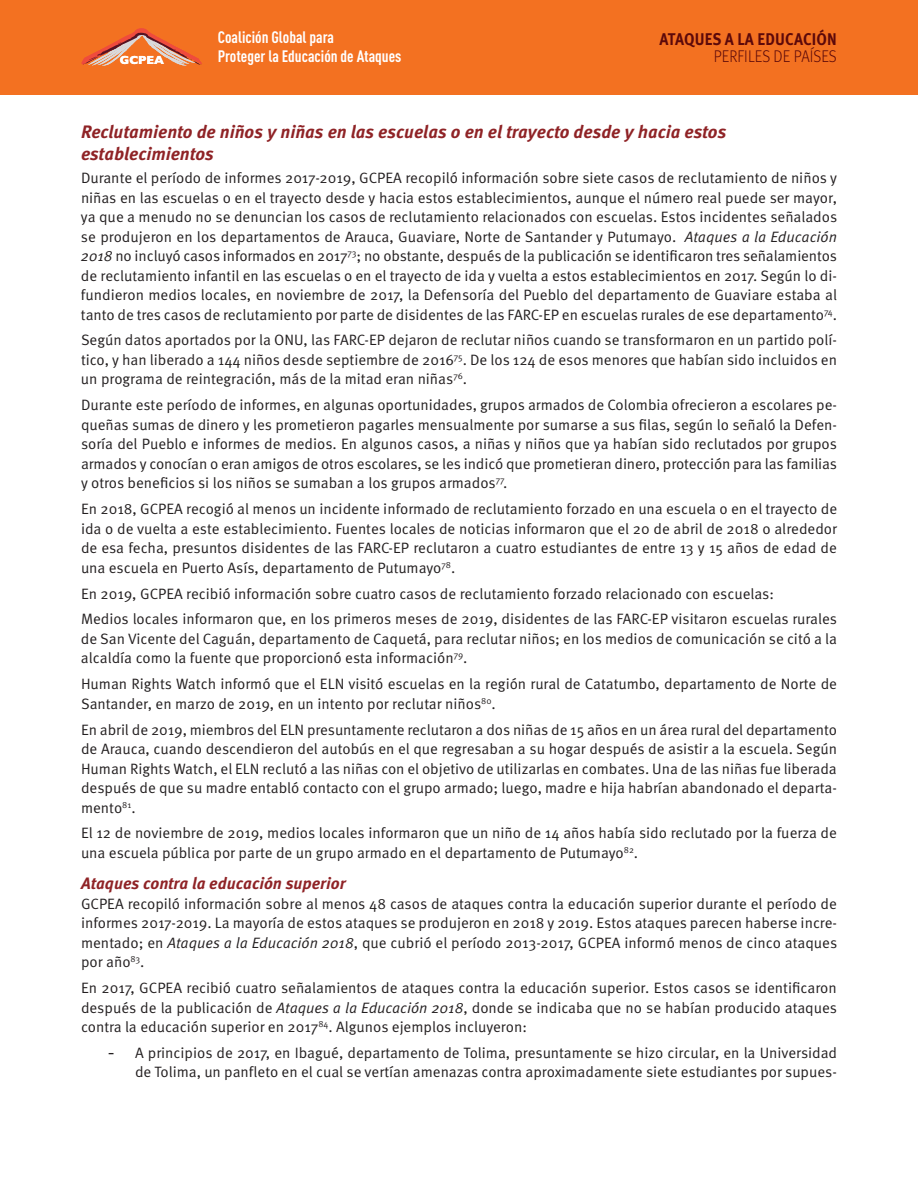
<style>
.page{position:relative;width:918px;height:1188px;background:#fff}
.page>*{position:absolute;margin:0;border:0;box-sizing:border-box;transform-origin:0 0}
.t1{font:italic 700 18px/22.5px "Meta Pro";color:#8f2326}
.t2{font:700 16.95px "Meta Pro";letter-spacing:.01em;color:#5c090a;scale:.9 1}
.t3{font:300 16.95px "Meta Pro";letter-spacing:.01em;color:#5c090a;scale:.9 1}
.t4{font:italic 700 16.5px "Meta Pro";color:#8f2326}
.t5{font:700 16.35px/19.4px "DIN Cond";color:#fff}
.t6{font:15px/19.5px "Meta Pro Norm";color:#231f20;text-align:justify}
.t7{font:700 11.85px "Gill Sans";color:#fff}
.s1{font-family:"Meta Pro Norm Ita"}
.s2{font-family:"Georgia";font-size:16.5px}
</style>
<div class="page">
<div style="left:0;top:0;width:918px;height:95px;background:#f37121"></div>
<svg style="left:81px;top:28px;width:121px;height:38px"></svg>
<p class="t2" style="left:659px;top:29px;width:199px">ATAQUES A LA EDUCACIÓN</p>
<p class="t5" style="left:218px;top:29px;width:185px">Coalición Global para<br>Proteger la Educación de Ataques</p>
<p class="t7" style="left:120px;top:56px;width:46px">GCPEA</p>
<p class="t3" style="left:714px;top:47px;width:138px">PERFILES DE PAÍSES</p>
<p class="t1" style="left:81px;top:122px;width:647px">Reclutamiento de niños y niñas en las escuelas o en el trayecto desde y hacia estos establecimientos</p>
<p class="t6" style="left:81px;top:169px;width:758px">Durante el período de informes 2017-2019, GCPEA recopiló información sobre siete casos de reclutamiento de niños y niñas en las escuelas o en el trayecto desde y hacia estos establecimientos, aunque el número real puede ser mayor, ya que a menudo no se denuncian los casos de reclutamiento relacionados con escuelas. Estos incidentes señalados se produjeron en los departamentos de Arauca, Guaviare, Norte de Santander y Putumayo. <span class="s1">Ataques a la Educación 2018</span> no incluyó casos informados en 2017<sup>73</sup>; no obstante, después de la publicación se identificaron tres señalamientos de reclutamiento infantil en las escuelas o en el trayecto de ida y vuelta a estos establecimientos en 2017. Según lo di&shy;fundieron medios locales, en noviembre de 2017, la Defensoría del Pueblo del departamento de Guaviare estaba al tanto de tres casos de reclutamiento por parte de disidentes de las FARC-EP en escuelas rurales de ese departamento<sup>74</sup>.</p>
<p class="t6" style="left:81px;top:332px;width:758px">Según datos aportados por la ONU, las FARC-EP dejaron de reclutar niños cuando se transformaron en un partido polí&shy;tico, y han liberado a 144 niños desde septiembre de 2016<sup>75</sup>. De los 124 de esos menores que habían sido incluidos en un programa de reintegración, más de la mitad eran niñas<sup>76</sup>.</p>
<p class="t6" style="left:81px;top:396px;width:758px">Durante este período de informes, en algunas oportunidades, grupos armados de Colombia ofrecieron a escolares pe&shy;queñas sumas de dinero y les prometieron pagarles mensualmente por sumarse a sus filas, según lo señaló la Defen&shy;soría del Pueblo e informes de medios. En algunos casos, a niñas y niños que ya habían sido reclutados por grupos armados y conocían o eran amigos de otros escolares, se les indicó que prometieran dinero, protección para las familias y otros beneficios si los niños se sumaban a los grupos armados<sup>77</sup>.</p>
<p class="t6" style="left:81px;top:500px;width:758px">En 2018, GCPEA recogió al menos un incidente informado de reclutamiento forzado en una escuela o en el trayecto de ida o de vuelta a este establecimiento. Fuentes locales de noticias informaron que el 20 de abril de 2018 o alrededor de esa fecha, presuntos disidentes de las FARC-EP reclutaron a cuatro estudiantes de entre 13 y 15 años de edad de una escuela en Puerto Asís, departamento de Putumayo<sup>78</sup>.</p>
<p class="t6" style="left:81px;top:582px;width:757px;line-height:25.8px">En 2019, GCPEA recibió información sobre cuatro casos de reclutamiento forzado relacionado con escuelas:<br>Medios locales informaron que, en los primeros meses de 2019, disidentes de las FARC-EP visitaron escuelas rurales</p>
<p class="t6" style="left:81px;top:630px;width:758px">de San Vicente del Caguán, departamento de Caquetá, para reclutar niños; en los medios de comunicación se citó a la alcaldía como la fuente que proporcionó esta información<sup>79</sup>.</p>
<p class="t6" style="left:81px;top:675px;width:758px">Human Rights Watch informó que el ELN visitó escuelas en la región rural de Catatumbo, departamento de Norte de<br>Santander, en marzo de 2019, en un intento por reclutar niños<sup>80</sup>.</p>
<p class="t6" style="left:81px;top:721px;width:758px">En abril de 2019, miembros del ELN presuntamente reclutaron a dos niñas de 15 años en un área rural del departamento de Arauca, cuando descendieron del autobús en el que regresaban a su hogar después de asistir a la escuela. Según Human Rights Watch, el ELN reclutó a las niñas con el objetivo de utilizarlas en combates. Una de las niñas fue liberada después de que su madre entabló contacto con el grupo armado; luego, madre e hija habrían abandonado el departa&shy;mento<sup>81</sup>.</p>
<p class="t6" style="left:81px;top:825px;width:758px">El 12 de noviembre de 2019, medios locales informaron que un niño de 14 años había sido reclutado por la fuerza de una escuela pública por parte de un grupo armado en el departamento de Putumayo<sup>82</sup>.</p>
<p class="t4" style="left:81px;top:877px;width:266px">Ataques contra la educación superior</p>
<p class="t6" style="left:81px;top:895px;width:758px">GCPEA recopiló información sobre al menos 48 casos de ataques contra la educación superior durante el período de informes 2017-2019. La mayoría de estos ataques se produjeron en 2018 y 2019. Estos ataques parecen haberse incre&shy;mentado; en <span class="s1">Ataques a la Educación 2018</span>, que cubrió el período 2013-2017, GCPEA informó menos de cinco ataques por año<sup>83</sup>.</p>
<p class="t6" style="left:81px;top:979px;width:758px">En 2017, GCPEA recibió cuatro señalamientos de ataques contra la educación superior. Estos casos se identificaron después de la publicación de <span class="s1">Ataques a la Educación 2018</span>, donde se indicaba que no se habían producido ataques contra la educación superior en 2017<sup>84</sup>. Algunos ejemplos incluyeron:</p>
<p class="t6" style="left:108px;top:1044px;width:731px;text-align:right"><span class="s2">-</span> A principios de 2017, en Ibagué, departamento de Tolima, presuntamente se hizo circular, en la Universidad de Tolima, un panfleto en el cual se vertían amenazas contra aproximadamente siete estudiantes por supues-</p>
</div>
